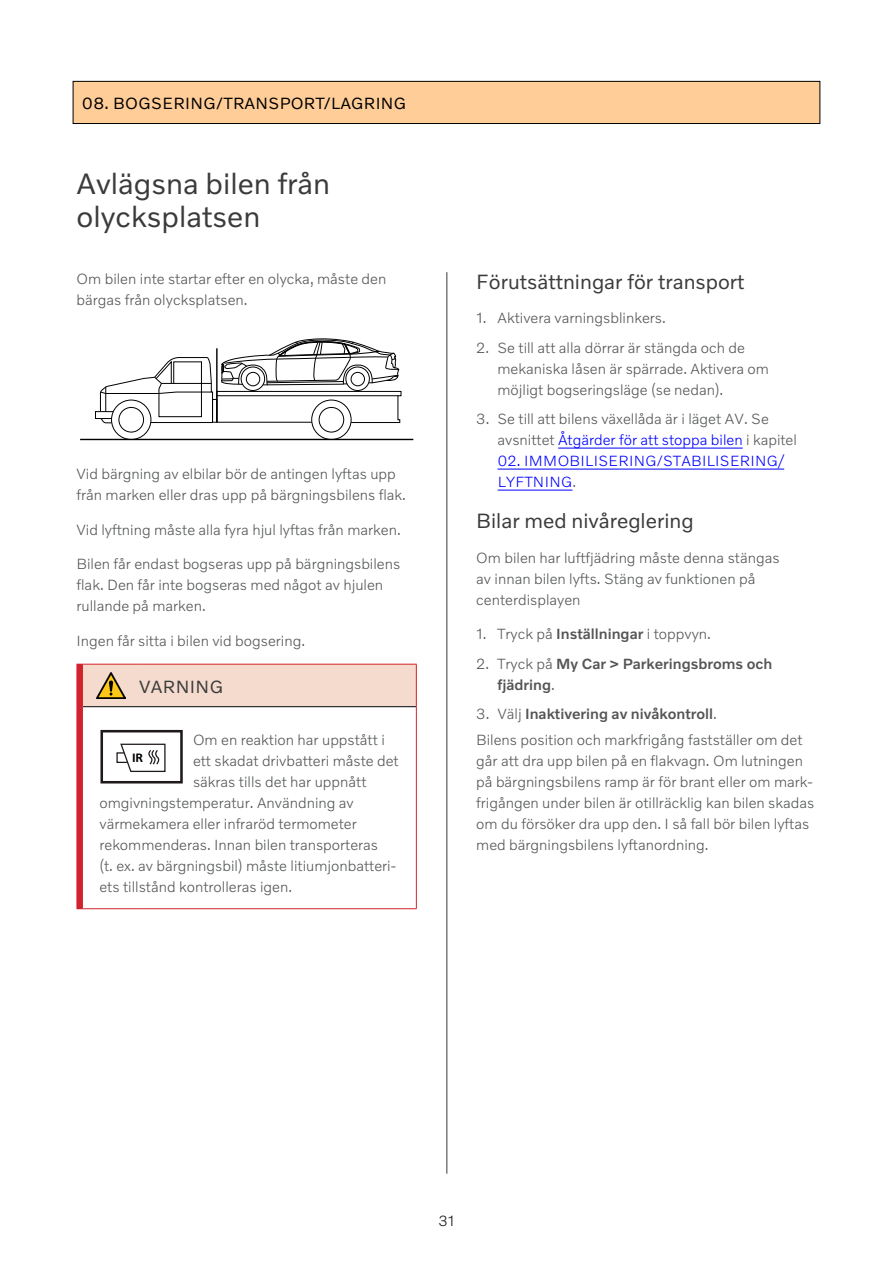
<style>
.page{position:relative;width:893px;height:1263px;background:#fff}
.page>*{position:absolute;margin:0;border:0;box-sizing:border-box;transform-origin:0 0}
.t1{font:30px/33px "Volvo Novum";color:#3a3b3a}
.t2{font:21px "Volvo Novum";color:#3a3b3a}
.t3{font:18px "Volvo Novum";letter-spacing:.02em;color:#3a3b3a}
.t4{font:16.5px "Volvo Novum";letter-spacing:.02em;color:#000}
.t5{font:300 15px/21px "Volvo Novum";color:#545555}
.t6{font:300 15px/21px "Volvo Novum";color:#555}
.t7{font:500 15px/21px "Volvo Novum";color:#555}
.t8{font:300 15px/21px "Volvo Novum";letter-spacing:.02em;color:#00f}
.t9{font:300 15px "Volvo Novum";color:#181715}
.t10{font:700 13.5px "Calibri";color:#000}
.s1{color:#545555}
.s2{color:#00f}
.s3{font-weight:500}
.s4{font-weight:300}
.s5{color:#555}
.s6{font-weight:500;color:#555}
</style>
<div class="page">
<div style="left:73px;top:81px;width:747px;height:42px;background:#ffcd98"></div>
<div style="left:73px;top:81px;width:747px;height:43px;border:1px solid #000"></div>
<div style="left:319px;top:407px;width:25px;height:25px;border:1px solid #000;border-radius:50%"></div>
<div style="left:311px;top:400px;width:41px;height:40px;border:1px solid #000;border-radius:50%"></div>
<div style="left:119px;top:407px;width:25px;height:25px;border:1px solid #000;border-radius:50%"></div>
<div style="left:111px;top:400px;width:40px;height:40px;border:1px solid #000;border-radius:50%"></div>
<hr style="left:80px;top:439px;width:333px;height:1px;background:#000">
<svg style="left:95px;top:339px;width:306px;height:84px"></svg>
<div style="left:241px;top:367px;width:24px;height:24px;border:1px solid #000;border-radius:50%"></div>
<div style="left:246px;top:372px;width:14px;height:14px;border:1px solid #000;border-radius:50%"></div>
<div style="left:345px;top:367px;width:25px;height:24px;border:1px solid #000;border-radius:50%"></div>
<div style="left:351px;top:372px;width:14px;height:14px;border:1px solid #000;border-radius:50%"></div>
<div style="left:77px;top:707px;width:5px;height:202px;background:#d2232a"></div>
<hr style="left:416px;top:707px;width:1px;height:201px;background:#d2232a">
<div style="left:77px;top:664px;width:339px;height:43px;background:#f5dace"></div>
<hr style="left:77px;top:707px;width:1px;height:201px;background:#d01f3e">
<hr style="left:82px;top:664px;width:57px;height:1px;background:#d2232a">
<hr style="left:82px;top:664px;width:1px;height:43px;background:#d2232a">
<hr style="left:139px;top:664px;width:278px;height:1px;background:#d2232a">
<hr style="left:416px;top:664px;width:1px;height:43px;background:#d2232a">
<hr style="left:82px;top:707px;width:1px;height:201px;background:#d2232a">
<hr style="left:82px;top:908px;width:57px;height:1px;background:#d2232a">
<hr style="left:139px;top:908px;width:278px;height:1px;background:#d2232a">
<img style="left:96px;top:673px;width:30px;height:26px">
<div style="left:100px;top:730px;width:83px;height:53px;border:3px solid #1f191a"></div>
<svg style="left:116px;top:743px;width:50px;height:29px"></svg>
<hr style="left:558px;top:448px;width:185px;height:1px;background:#00f">
<hr style="left:497px;top:469px;width:287px;height:1px;background:#00f">
<hr style="left:498px;top:490px;width:74px;height:1px;background:#00f">
<hr style="left:446px;top:272px;width:1px;height:902px;background:#3a3b3a">
<p class="t4" style="left:82px;top:93px;width:326px">08. BOGSERING/TRANSPORT/LAGRING</p>
<h1 class="t1" style="left:77px;top:166px;width:255px">Avlägsna bilen från olycksplatsen</h1>
<p class="t5" style="left:77px;top:268px;width:311px">Om bilen inte startar efter en olycka, måste den bärgas från olycksplatsen.</p>
<p class="t5" style="left:77px;top:463px;width:331px">Vid bärgning av elbilar bör de antingen lyftas upp från marken eller dras upp på bärgningsbilens flak.</p>
<p class="t5" style="left:77px;top:518px;width:326px">Vid lyftning måste alla fyra hjul lyftas från marken.</p>
<p class="t5" style="left:77px;top:553px;width:325px">Bilen får endast bogseras upp på bärgningsbilens flak. Den får inte bogseras med något av hjulen rullande på marken.</p>
<p class="t5" style="left:77px;top:630px;width:230px">Ingen får sitta i bilen vid bogsering.</p>
<p class="t3" style="left:139px;top:675px;width:86px">VARNING</p>
<p class="t5" style="left:193px;top:728px;width:193px">Om en reaktion har uppstått i</p>
<p class="t5" style="left:193px;top:749px;width:207px">ett skadat drivbatteri måste det</p>
<p class="t5" style="left:193px;top:770px;width:175px">säkras tills det har uppnått</p>
<p class="t5" style="left:99px;top:791px;width:256px">omgivningstemperatur. Användning av</p>
<p class="t5" style="left:99px;top:812px;width:259px">värmekamera eller infraröd termometer</p>
<p class="t5" style="left:99px;top:833px;width:280px">rekommenderas. Innan bilen transporteras</p>
<p class="t5" style="left:99px;top:854px;width:298px">(t. ex. av bärgningsbil) måste litiumjonbatteri-</p>
<p class="t5" style="left:99px;top:875px;width:194px">ets tillstånd kontrolleras igen.</p>
<p class="t10" style="left:132px;top:748px;width:13px">IR</p>
<h2 class="t2" style="left:476px;top:268px;width:270px">Förutsättningar för transport</h2>
<p class="t6" style="left:476px;top:307px;width:191px">1. Aktivera varningsblinkers.</p>
<p class="t6" style="left:497px;top:336px;width:273px;text-indent:-21px">2. Se till att alla dörrar är stängda och de mekaniska låsen är spärrade. Aktivera om möjligt bogseringsläge (se nedan).</p>
<p class="t6" style="left:497px;top:408px;width:301px;text-indent:-21px">3. Se till att bilens växellåda är i <span class="s1">läget AV. Se avsnittet</span> <span class="s2">Åtgärder för att stoppa bilen</span> <span class="s1">i kapitel</span></p>
<p class="t8" style="left:497px;top:450px;width:288px">02. IMMOBILISERING/STABILISERING/<br>LYFTNING<span class="s1">.</span></p>
<h2 class="t2" style="left:476px;top:508px;width:219px">Bilar med nivåreglering</h2>
<p class="t5" style="left:476px;top:547px;width:305px">Om bilen har luftfjädring måste denna stängas av innan bilen lyfts. Stäng av funktionen på centerdisplayen</p>
<p class="t6" style="left:476px;top:623px;width:236px">1. Tryck på <span class="s3">Inställningar</span> i toppvyn.</p>
<p class="t7" style="left:497px;top:653px;width:276px;text-indent:-21px"><span class="s4">2. Tryck på</span> My Car &gt; Parkeringsbroms och fjädring<span class="s4">.</span></p>
<p class="t5" style="left:476px;top:701px;width:328px;line-height:25.2px"><span class="s5">3. Välj</span> <span class="s6">Inaktivering av nivåkontroll</span><span class="s5">.<br></span>Bilens position och markfrigång fastställer om det</p>
<p class="t5" style="left:476px;top:749px;width:340px">går att dra upp bilen på en flakvagn. Om lutningen på bärgningsbilens ramp är för brant eller om mark&shy;frigången under bilen är otillräcklig kan bilen skadas om du försöker dra upp den. I så fall bör bilen lyftas med bärgningsbilens lyftanordning.</p>
<p class="t9" style="left:438px;top:1211px;width:17px">31</p>
</div>
